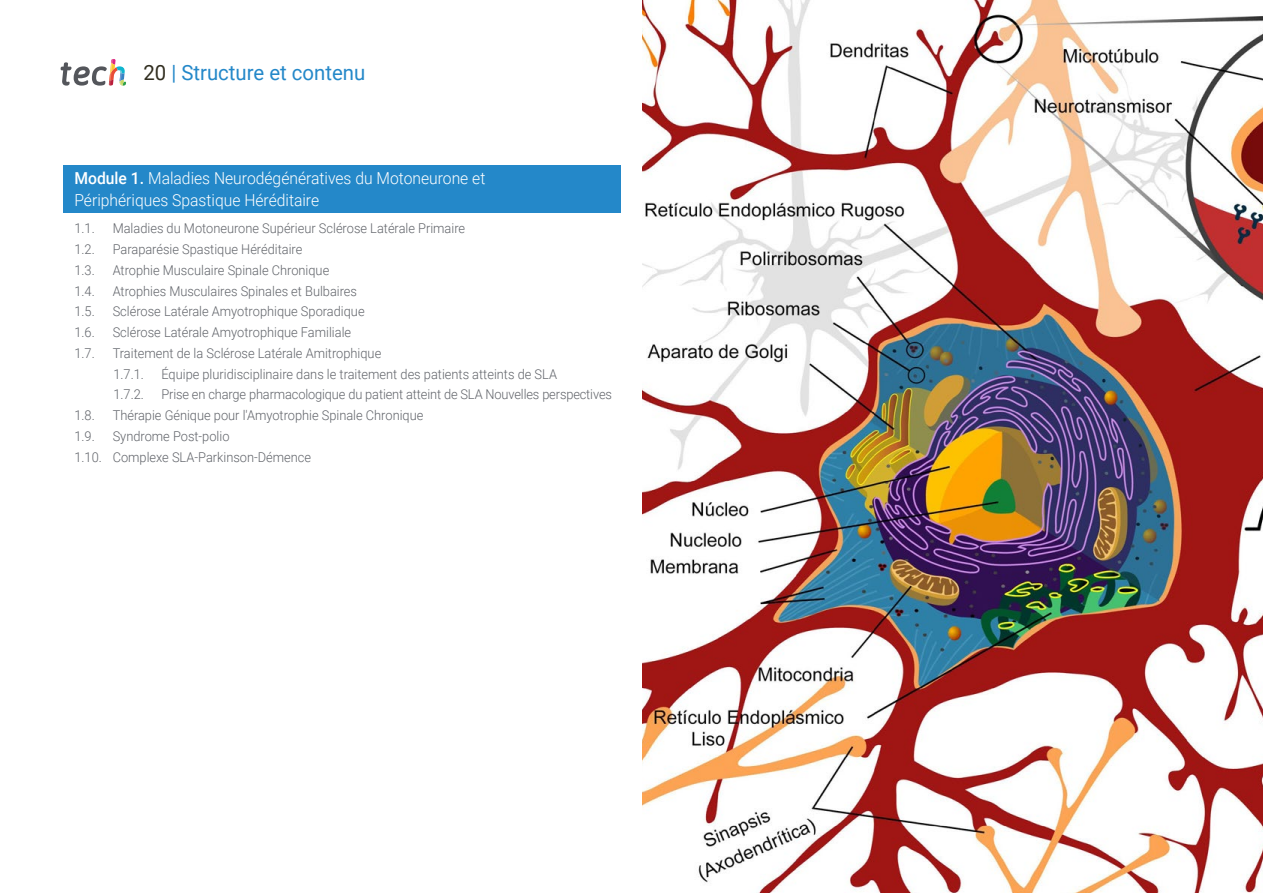
<style>
.page{position:relative;width:1263px;height:893px;background:#fff}
.page>*{position:absolute;margin:0;border:0;box-sizing:border-box;transform-origin:0 0}
.t1{font:21px "Roboto";color:#2488c9}
.t2{font:300 16.5px/22.5px "Roboto";color:#fff;scale:.95 1}
.t3{font:300 13.5px/20.7px "Roboto";color:#61646a;scale:.95 1}
.s1{color:#312e20}
.s2{font-weight:500}
</style>
<div class="page">
<div style="left:63px;top:165px;width:558px;height:47px;background:#2488c9"></div>
<img style="left:642px;top:0;width:621px;height:893px">
<svg style="left:61px;top:59px;width:65px;height:27px"></svg>
<h1 class="t1" style="left:144px;top:57px;width:223px"><span class="s1">20</span> | Structure et contenu</h1>
<p class="t2" style="left:74px;top:166px;width:434px"><span class="s2">Module 1.</span> Maladies Neurodégénératives du Motoneurone et<br>Périphériques Spastique Héréditaire</p>
<p class="t3" style="left:74px;top:218px;width:23px">1.1.</p>
<p class="t3" style="left:113px;top:218px;width:373px">Maladies du Motoneurone Supérieur Sclérose Latérale Primaire</p>
<p class="t3" style="left:74px;top:238px;width:23px">1.2.</p>
<p class="t3" style="left:113px;top:238px;width:201px">Paraparésie Spastique Héréditaire</p>
<p class="t3" style="left:74px;top:259px;width:23px">1.3.</p>
<p class="t3" style="left:113px;top:259px;width:229px">Atrophie Musculaire Spinale Chronique</p>
<p class="t3" style="left:74px;top:280px;width:23px">1.4.</p>
<p class="t3" style="left:113px;top:280px;width:259px">Atrophies Musculaires Spinales et Bulbaires</p>
<p class="t3" style="left:74px;top:301px;width:23px">1.5.</p>
<p class="t3" style="left:113px;top:301px;width:267px">Sclérose Latérale Amyotrophique Sporadique</p>
<p class="t3" style="left:74px;top:321px;width:23px">1.6.</p>
<p class="t3" style="left:113px;top:321px;width:253px">Sclérose Latérale Amyotrophique Familiale</p>
<p class="t3" style="left:74px;top:342px;width:23px">1.7.</p>
<p class="t3" style="left:113px;top:342px;width:284px">Traitement de la Sclérose Latérale Amitrophique<br>1.7.1.</p>
<p class="t3" style="left:161px;top:363px;width:418px">Équipe pluridisciplinaire dans le traitement des patients atteints de SLA</p>
<p class="t3" style="left:113px;top:384px;width:34px">1.7.2.</p>
<p class="t3" style="left:161px;top:384px;width:476px">Prise en charge pharmacologique du patient atteint de SLA Nouvelles perspectives</p>
<p class="t3" style="left:74px;top:404px;width:23px">1.8.</p>
<p class="t3" style="left:113px;top:404px;width:329px">Thérapie Génique pour l'Amyotrophie Spinale Chronique</p>
<p class="t3" style="left:74px;top:425px;width:23px">1.9.</p>
<p class="t3" style="left:74px;top:425px;width:251px;text-indent:38px">Syndrome Post-polio<br>1.10. Complexe SLA-Parkinson-Démence</p>
</div>
